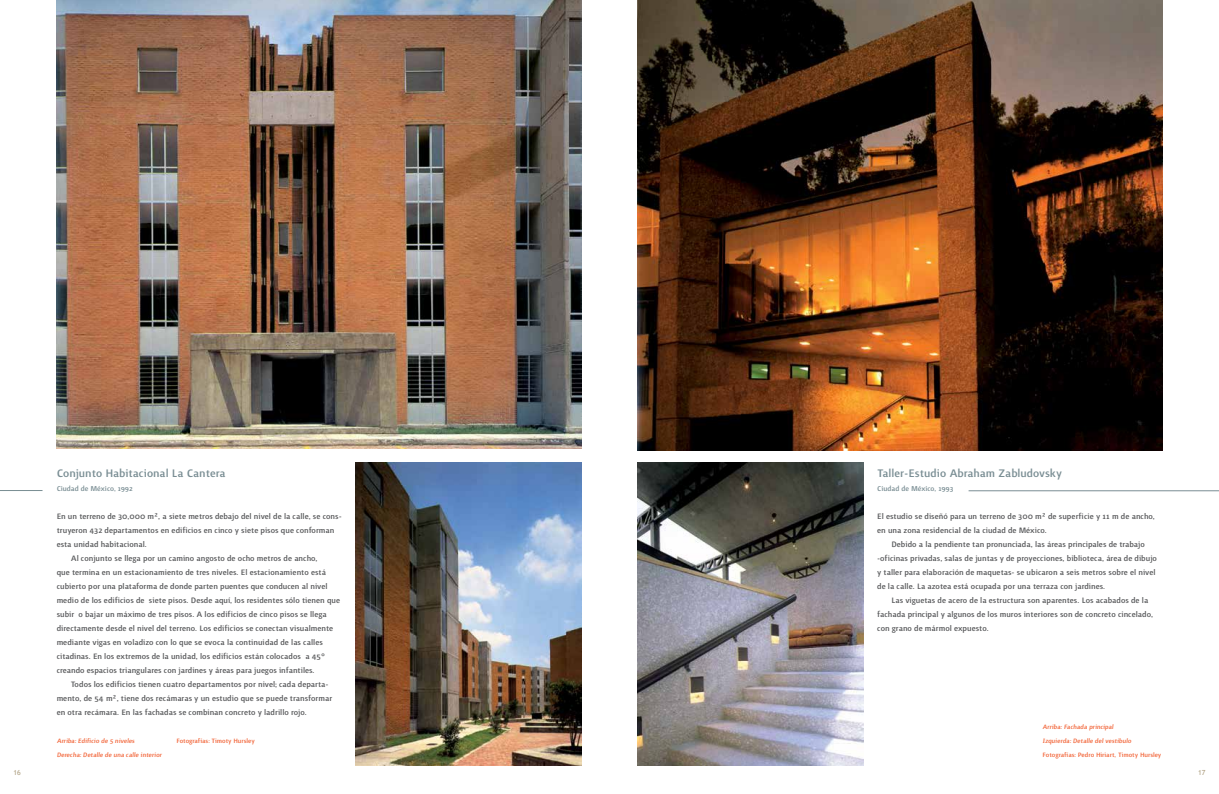
<style>
.page{position:relative;width:1219px;height:794px;background:#fff}
.page>*{position:absolute;margin:0;border:0;box-sizing:border-box;transform-origin:0 0}
.t1{font:500 14px "Surface";color:#798d93}
.t2{font:500 10px/14px "Surface";color:#58595b}
.t3{font:500 9px "Surface";color:#798d93}
.t4{font:500 8px/14px "Surface";color:#f26539}
.t5{font:7px "Trebuchet MS";color:#afa082}
</style>
<div class="page">
<hr style="left:0;top:490px;width:43px;height:1px;background:#798d93">
<img style="left:638px;top:0;width:524px;height:450px">
<img style="left:638px;top:462px;width:225px;height:303px">
<img style="left:356px;top:462px;width:225px;height:303px">
<img style="left:57px;top:0;width:524px;height:449px">
<hr style="left:969px;top:490px;width:250px;height:1px;background:#798d93">
<h1 class="t1" style="left:57px;top:466px;width:170px">Conjunto Habitacional La Cantera</h1>
<p class="t2" style="left:57px;top:509px;width:287px">En un terreno de 30,000 m², a siete metros debajo del nivel de la calle, se cons-</p>
<p class="t2" style="left:57px;top:523px;width:279px">truyeron 432 departamentos en edificios en cinco y siete pisos que conforman</p>
<p class="t2" style="left:57px;top:537px;width:92px">esta unidad habitacional.</p>
<p class="t2" style="left:71px;top:551px;width:248px">Al conjunto se llega por un camino angosto de ocho metros de ancho,</p>
<p class="t2" style="left:57px;top:565px;width:271px">que termina en un estacionamiento de tres niveles. El estacionamiento está</p>
<p class="t2" style="left:57px;top:579px;width:272px">cubierto por una plataforma de donde parten puentes que conducen al nivel</p>
<p class="t2" style="left:57px;top:593px;width:285px">medio de los edificios de siete pisos. Desde aquí, los residentes sólo tienen que</p>
<p class="t2" style="left:57px;top:607px;width:271px">subir o bajar un máximo de tres pisos. A los edificios de cinco pisos se llega</p>
<p class="t2" style="left:57px;top:621px;width:278px">directamente desde el nivel del terreno. Los edificios se conectan visualmente</p>
<p class="t2" style="left:57px;top:635px;width:268px">mediante vigas en voladizo con lo que se evoca la continuidad de las calles</p>
<p class="t2" style="left:57px;top:649px;width:270px">citadinas. En los extremos de la unidad, los edificios están colocados a 45°</p>
<p class="t2" style="left:57px;top:663px;width:259px">creando espacios triangulares con jardines y áreas para juegos infantiles.</p>
<p class="t2" style="left:71px;top:677px;width:259px">Todos los edificios tienen cuatro departamentos por nivel; cada departa-</p>
<p class="t2" style="left:57px;top:691px;width:277px">mento, de 54 m², tiene dos recámaras y un estudio que se puede transformar</p>
<p class="t2" style="left:57px;top:705px;width:252px">en otra recámara. En las fachadas se combinan concreto y ladrillo rojo.</p>
<p class="t4" style="left:57px;top:733px;width:108px">Arriba: Edificio de 5 niveles<br>Derecha: Detalle de una calle interior</p>
<p class="t4" style="left:176px;top:733px;width:80px">Fotografías: Timoty Hursley</p>
<p class="t3" style="left:57px;top:484px;width:78px">Ciudad de México, 1992</p>
<h1 class="t1" style="left:877px;top:466px;width:186px">Taller-Estudio Abraham Zabludovsky</h1>
<p class="t2" style="left:877px;top:509px;width:279px">El estudio se diseñó para un terreno de 300 m² de superficie y 11 m de ancho, en una zona residencial de la ciudad de México.</p>
<p class="t2" style="left:877px;top:537px;width:281px;text-indent:14px">Debido a la pendiente tan pronunciada, las áreas principales de trabajo -oficinas privadas, salas de juntas y de proyecciones, biblioteca, área de dibujo y taller para elaboración de maquetas- se ubicaron a seis metros sobre el nivel de la calle. La azotea está ocupada por una terraza con jardines.</p>
<p class="t2" style="left:877px;top:593px;width:277px;text-indent:14px">Las viguetas de acero de la estructura son aparentes. Los acabados de la fachada principal y algunos de los muros interiores son de concreto cincelado, con grano de mármol expuesto.</p>
<p class="t3" style="left:877px;top:484px;width:78px">Ciudad de México, 1993</p>
<p class="t4" style="left:1043px;top:719px;width:91px">Arriba: Fachada principal<br>Izquierda: Detalle del vestíbulo</p>
<p class="t4" style="left:1043px;top:747px;width:120px">Fotografías: Pedro Hiriart, Timoty Hursley</p>
<p class="t5" style="left:13px;top:768px;width:9px">16</p>
<p class="t5" style="left:1198px;top:768px;width:9px">17</p>
</div>
